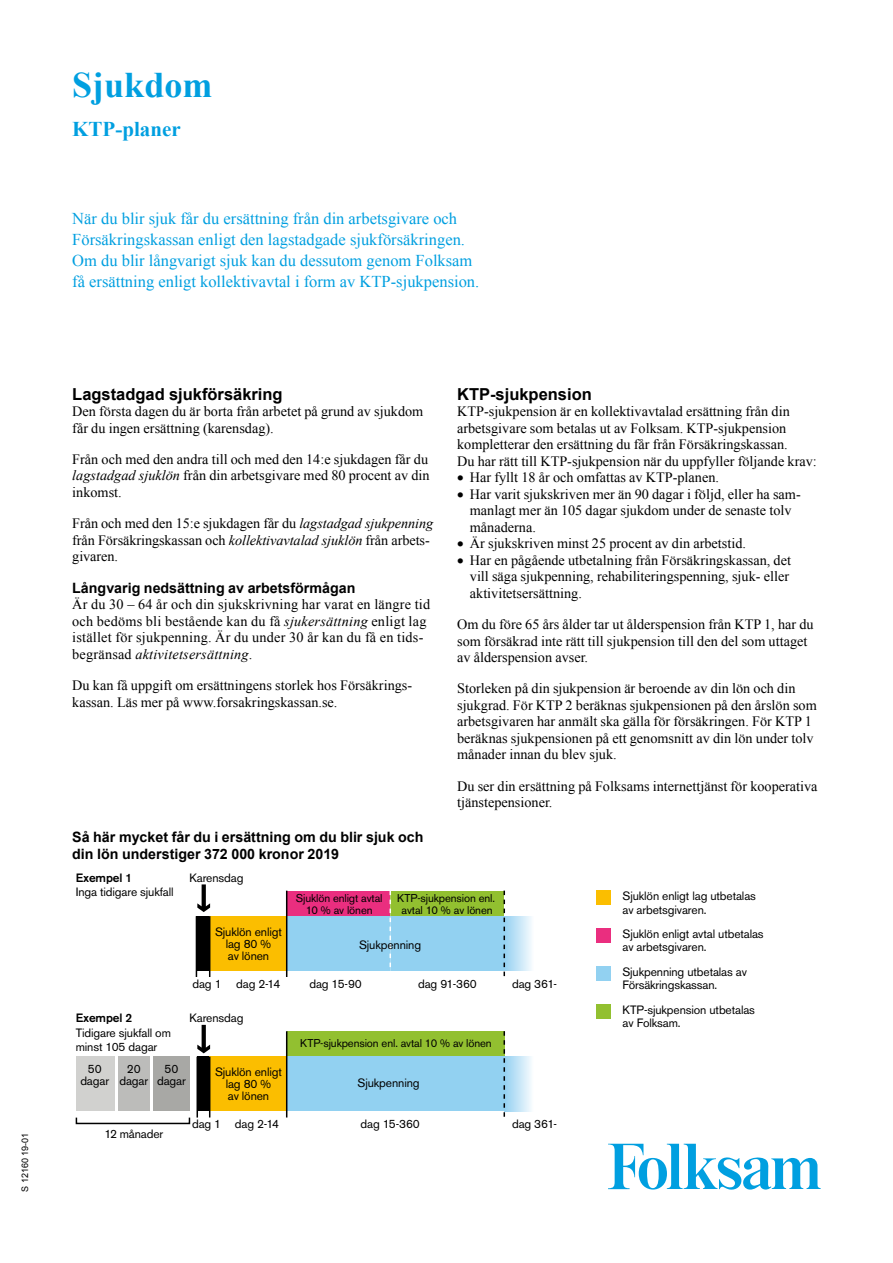
<style>
.page{position:relative;width:893px;height:1263px;background:#fff}
.page>*{position:absolute;margin:0;border:0;box-sizing:border-box;transform-origin:0 0}
.t1{font:700 36px "Times New Roman";color:#009fe0}
.t2{font:700 21px "Times New Roman";color:#009fe0}
.t3{font:16.5px/21px "Times New Roman";color:#009fe0}
.t4{font:700 16.5px "Arial";color:#000}
.t5{font:14.25px/16.5px "Times New Roman";color:#000}
.t6{font:700 14.25px/16.5px "Arial";color:#000}
.t7{font:12px/12px "Akzidenz Grotesk BQ";letter-spacing:-.01em;color:#000}
.t8{font:500 12px "Akzidenz Grotesk BQ";letter-spacing:-.01em;color:#000}
.t9{font:11.25px/12px "Akzidenz Grotesk BQ";letter-spacing:-.01em;color:#000;text-align:center}
.t10{font:9px "Arial";color:#000}
.s1{font-style:italic}
</style>
<div class="page">
<svg style="left:608px;top:1144px;width:213px;height:45px"></svg>
<div style="left:197px;top:1057px;width:13px;height:54px;background:#000"></div>
<div style="left:196px;top:916px;width:14px;height:55px;background:#000"></div>
<div style="left:287px;top:1031px;width:217px;height:26px;background:#92c030"></div>
<div style="left:76px;top:1057px;width:38px;height:54px;background:#d1d1cf"></div>
<div style="left:287px;top:890px;width:103px;height:26px;background:#ea2e7f"></div>
<hr style="left:196px;top:916px;width:1px;height:61px;background:#000">
<div style="left:210px;top:1057px;width:77px;height:54px;background:#fbbe00"></div>
<div style="left:154px;top:1057px;width:36px;height:54px;background:#a8a8a5"></div>
<div style="left:287px;top:1057px;width:217px;height:54px;background:#92d1f1"></div>
<hr style="left:197px;top:1057px;width:1px;height:60px;background:#000">
<hr style="left:209px;top:1057px;width:1px;height:60px;background:#000">
<hr style="left:286px;top:1031px;width:1px;height:86px;background:#000">
<div style="left:118px;top:1057px;width:31px;height:54px;background:#bcbcba"></div>
<div style="left:76px;top:1117px;width:114px;height:7px;border:2px solid #000"></div>
<svg style="left:197px;top:1025px;width:13px;height:28px"></svg>
<svg style="left:197px;top:884px;width:13px;height:28px"></svg>
<svg style="left:505px;top:1057px;width:26px;height:54px"></svg>
<div style="left:597px;top:890px;width:14px;height:15px;background:#fbbe00"></div>
<div style="left:597px;top:929px;width:14px;height:14px;background:#ea2e7f"></div>
<svg style="left:503px;top:1031px;width:2px;height:86px"></svg>
<div style="left:390px;top:890px;width:114px;height:26px;background:#92c030"></div>
<div style="left:210px;top:916px;width:77px;height:55px;background:#fbbe00"></div>
<div style="left:287px;top:916px;width:217px;height:55px;background:#92d1f1"></div>
<div style="left:504px;top:916px;width:30px;height:55px;background:linear-gradient(to right,#93d0f1,#f7fbfe)"></div>
<svg style="left:503px;top:890px;width:2px;height:87px"></svg>
<hr style="left:286px;top:891px;width:1px;height:86px;background:#000">
<hr style="left:209px;top:916px;width:1px;height:61px;background:#000">
<div style="left:597px;top:966px;width:14px;height:14px;background:#92d1f1"></div>
<div style="left:597px;top:1004px;width:14px;height:14px;background:#92c030"></div>
<svg style="left:389px;top:890px;width:2px;height:81px"></svg>
<p class="t10" style="left:19px;top:1192px;width:61px;rotate:-90deg">S 12160 19-01</p>
<h1 class="t1" style="left:72px;top:60px;width:142px">Sjukdom</h1>
<h2 class="t2" style="left:72px;top:114px;width:110px">KTP-planer</h2>
<p class="t3" style="left:72px;top:207px;width:408px">När du blir sjuk får du ersättning från din arbetsgivare och Försäkringskassan enligt den lagstadgade sjukförsäkringen.<br>Om du blir långvarigt sjuk kan du dessutom genom Folksam få ersättning enligt kollektivavtal i form av KTP-sjukpension.</p>
<p class="t4" style="left:72px;top:383px;width:212px">Lagstadgad sjukförsäkring</p>
<p class="t5" style="left:72px;top:403px;width:353px">Den första dagen du är borta från arbetet på grund av sjukdom får du ingen ersättning (karensdag).</p>
<p class="t5" style="left:72px;top:451px;width:359px;text-align:justify">Från och med den andra till och med den 14:e sjukdagen får du <span class="s1">lagstadgad sjuklön</span> från din arbetsgivare med 80 procent av din inkomst.</p>
<p class="t5" style="left:72px;top:515px;width:362px">Från och med den 15:e sjukdagen får du <span class="s1">lagstadgad sjukpenning </span>från Försäkringskassan och <span class="s1">kollektivavtalad sjuklön</span> från arbets&shy;givaren.</p>
<p class="t6" style="left:72px;top:580px;width:285px">Långvarig nedsättning av arbetsförmågan</p>
<p class="t5" style="left:72px;top:596px;width:359px">Är du 30 – 64 år och din sjukskrivning har varat en längre tid och bedöms bli bestående kan du få <span class="s1">sjukersättning</span> enligt lag istället för sjukpenning. Är du under 30 år kan du få en tids&shy;begränsad <span class="s1">aktivitetsersättning</span>.</p>
<p class="t5" style="left:72px;top:677px;width:341px">Du kan få uppgift om ersättningens storlek hos Försäkrings&shy;kassan. Läs mer på www.forsakringskassan.se.</p>
<p class="t6" style="left:72px;top:830px;width:353px">Så här mycket får du i ersättning om du blir sjuk och din lön understiger 372 000 kronor 2019</p>
<p class="t4" style="left:457px;top:383px;width:136px">KTP-sjukpension</p>
<p class="t5" style="left:457px;top:403px;width:361px">KTP-sjukpension är en kollektivavtalad ersättning från din arbetsgivare som betalas ut av Folksam. KTP-sjukpension kompletterar den ersättning du får från Försäkringskassan.<br>Du har rätt till KTP-sjukpension när du uppfyller följande krav:</p>
<p class="t5" style="left:457px;top:469px;width:263px">• Har fyllt 18 år och omfattas av KTP-planen.</p>
<p class="t5" style="left:470px;top:485px;width:332px;text-indent:-13px">• Har varit sjukskriven mer än 90 dagar i följd, eller ha sam&shy;manlagt mer än 105 dagar sjukdom under de senaste tolv månaderna.</p>
<p class="t5" style="left:457px;top:535px;width:290px">• Är sjukskriven minst 25 procent av din arbetstid.</p>
<p class="t5" style="left:470px;top:551px;width:323px;text-indent:-13px">• Har en pågående utbetalning från Försäkringskassan, det vill säga sjukpenning, rehabiliteringspenning, sjuk- eller aktivitetsersättning.</p>
<p class="t5" style="left:457px;top:616px;width:358px">Om du före 65 års ålder tar ut ålderspension från KTP 1, har du som försäkrad inte rätt till sjukpension till den del som uttaget av ålderspension avser.</p>
<p class="t5" style="left:457px;top:680px;width:361px">Storleken på din sjukpension är beroende av din lön och din sjukgrad. För KTP 2 beräknas sjukpensionen på den årslön som arbetsgivaren har anmält ska gälla för försäkringen. För KTP 1 beräknas sjukpensionen på ett genomsnitt av din lön under tolv månader innan du blev sjuk.</p>
<p class="t5" style="left:457px;top:777px;width:362px">Du ser din ersättning på Folksams internettjänst för kooperativa tjänstepensioner.</p>
<p class="t8" style="left:76px;top:870px;width:58px">Exempel 1</p>
<p class="t7" style="left:76px;top:886px;width:99px">Inga tidigare sjukfall</p>
<p class="t8" style="left:76px;top:1011px;width:58px">Exempel 2</p>
<p class="t7" style="left:76px;top:1025px;width:97px;line-height:14.4px">Tidigare sjukfall om minst 105 dagar</p>
<p class="t7" style="left:189px;top:872px;width:56px">Karensdag</p>
<p class="t9" style="left:397px;top:892px;width:99px">KTP-sjukpension enl. avtal 10 % av lönen</p>
<p class="t7" style="left:622px;top:889px;width:135px;line-height:13.5px">Sjuklön enligt lag utbetalas av arbetsgivaren.</p>
<p class="t7" style="left:622px;top:927px;width:143px;line-height:13.5px">Sjuklön enligt avtal utbetalas av arbetsgivaren.</p>
<p class="t7" style="left:622px;top:965px;width:126px;line-height:13.5px">Sjukpenning utbetalas av<br>Försäkringskassan.</p>
<p class="t7" style="left:623px;top:1003px;width:134px;line-height:13.5px">KTP-sjukpension utbetalas av Folksam.</p>
<p class="t9" style="left:296px;top:892px;width:88px">Sjuklön enligt avtal<br>10 % av lönen</p>
<p class="t7" style="left:215px;top:926px;width:68px;text-align:center">Sjuklön enligt lag 80 %<br>av lönen</p>
<p class="t7" style="left:359px;top:938px;width:64px">Sjukpenning</p>
<p class="t7" style="left:192px;top:977px;width:31px">dag 1</p>
<p class="t7" style="left:236px;top:977px;width:46px">dag 2-14</p>
<p class="t7" style="left:309px;top:977px;width:54px">dag 15-90</p>
<p class="t7" style="left:418px;top:977px;width:60px">dag 91-360</p>
<p class="t7" style="left:512px;top:977px;width:46px">dag 361-</p>
<p class="t7" style="left:189px;top:1012px;width:56px">Karensdag</p>
<p class="t9" style="left:300px;top:1037px;width:193px">KTP-sjukpension enl. avtal 10 % av lönen</p>
<p class="t7" style="left:80px;top:1063px;width:30px;text-align:center">50 dagar</p>
<p class="t7" style="left:157px;top:1063px;width:30px;text-align:center">50 dagar</p>
<p class="t7" style="left:119px;top:1063px;width:30px;text-align:center">20 dagar</p>
<p class="t7" style="left:215px;top:1066px;width:68px;text-align:center">Sjuklön enligt lag 80 %<br>av lönen</p>
<p class="t7" style="left:358px;top:1076px;width:64px">Sjukpenning</p>
<p class="t7" style="left:104px;top:1128px;width:60px">12 månader</p>
<p class="t7" style="left:192px;top:1118px;width:31px">dag 1</p>
<p class="t7" style="left:235px;top:1118px;width:46px">dag 2-14</p>
<p class="t7" style="left:360px;top:1118px;width:61px">dag 15-360</p>
<p class="t7" style="left:512px;top:1118px;width:46px">dag 361-</p>
</div>
